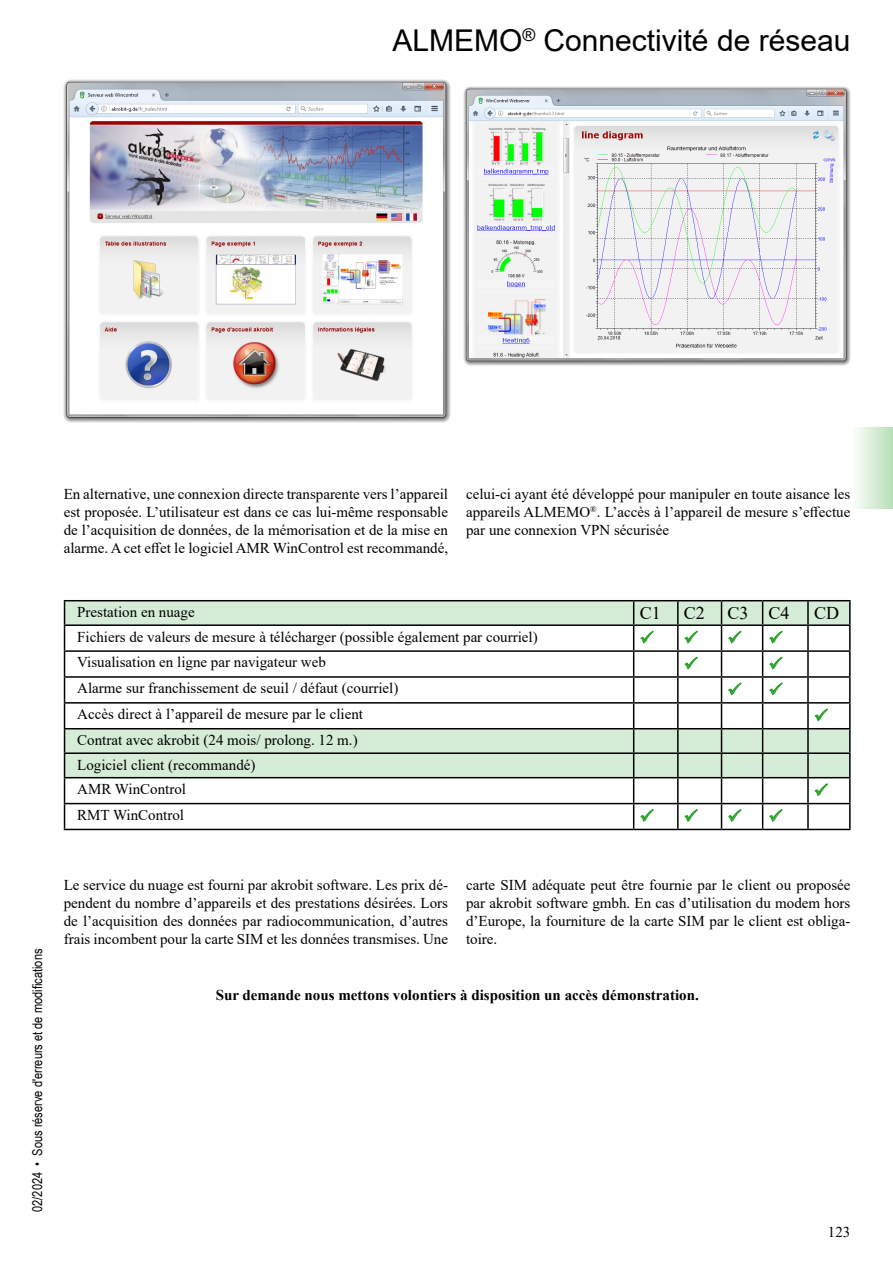
<style>
.page{position:relative;width:893px;height:1263px;background:#fff}
.page>*{position:absolute;margin:0;border:0;box-sizing:border-box;transform-origin:0 0}
.t1{font:30px "Arial";color:#000}
.t2{font:18px "Times New Roman";color:#000}
.t3{font:15px/18px "Times New Roman";color:#000;text-align:justify}
.t4{font:700 15px "Times New Roman";color:#000}
.t5{font:13.5px "Arial Narrow";color:#000}
</style>
<div class="page">
<div style="left:850px;top:428px;width:43px;height:81px;background:linear-gradient(to right,#fff,#b8dfb8)"></div>
<div style="left:64px;top:600px;width:786px;height:25px;background:#d5ecd6"></div>
<div style="left:64px;top:729px;width:786px;height:48px;background:#d5ecd6"></div>
<img style="left:64px;top:80px;width:387px;height:342px">
<img style="left:463px;top:86px;width:388px;height:279px">
<hr style="left:677px;top:626px;width:2px;height:24px;background:#000">
<hr style="left:807px;top:626px;width:2px;height:24px;background:#000">
<hr style="left:849px;top:626px;width:2px;height:24px;background:#000">
<hr style="left:64px;top:650px;width:570px;height:2px;background:#000">
<hr style="left:634px;top:650px;width:44px;height:2px;background:#000">
<hr style="left:678px;top:650px;width:43px;height:2px;background:#000">
<hr style="left:677px;top:652px;width:2px;height:24px;background:#000">
<hr style="left:721px;top:650px;width:42px;height:2px;background:#000">
<hr style="left:763px;top:650px;width:45px;height:2px;background:#000">
<hr style="left:808px;top:650px;width:43px;height:2px;background:#000">
<hr style="left:807px;top:652px;width:2px;height:24px;background:#000">
<hr style="left:849px;top:652px;width:2px;height:24px;background:#000">
<hr style="left:64px;top:676px;width:570px;height:2px;background:#000">
<hr style="left:634px;top:676px;width:44px;height:2px;background:#000">
<hr style="left:678px;top:676px;width:43px;height:2px;background:#000">
<hr style="left:677px;top:678px;width:2px;height:24px;background:#000">
<hr style="left:721px;top:676px;width:42px;height:2px;background:#000">
<hr style="left:763px;top:676px;width:45px;height:2px;background:#000">
<hr style="left:808px;top:676px;width:43px;height:2px;background:#000">
<hr style="left:807px;top:678px;width:2px;height:24px;background:#000">
<hr style="left:849px;top:678px;width:2px;height:24px;background:#000">
<hr style="left:64px;top:702px;width:570px;height:2px;background:#000">
<hr style="left:634px;top:702px;width:44px;height:2px;background:#000">
<hr style="left:678px;top:702px;width:43px;height:2px;background:#000">
<hr style="left:677px;top:704px;width:2px;height:24px;background:#000">
<hr style="left:721px;top:702px;width:42px;height:2px;background:#000">
<hr style="left:763px;top:702px;width:45px;height:2px;background:#000">
<hr style="left:808px;top:702px;width:43px;height:2px;background:#000">
<hr style="left:807px;top:704px;width:2px;height:24px;background:#000">
<hr style="left:849px;top:704px;width:2px;height:24px;background:#000">
<hr style="left:677px;top:778px;width:2px;height:25px;background:#000">
<hr style="left:807px;top:778px;width:2px;height:25px;background:#000">
<hr style="left:849px;top:778px;width:2px;height:25px;background:#000">
<hr style="left:64px;top:803px;width:570px;height:1px;background:#000">
<hr style="left:634px;top:803px;width:44px;height:1px;background:#000">
<hr style="left:678px;top:803px;width:43px;height:1px;background:#000">
<hr style="left:677px;top:804px;width:2px;height:25px;background:#000">
<hr style="left:721px;top:803px;width:42px;height:1px;background:#000">
<hr style="left:763px;top:803px;width:45px;height:1px;background:#000">
<hr style="left:808px;top:803px;width:43px;height:1px;background:#000">
<hr style="left:807px;top:804px;width:2px;height:25px;background:#000">
<hr style="left:849px;top:804px;width:2px;height:25px;background:#000">
<hr style="left:64px;top:829px;width:570px;height:1px;background:#000">
<hr style="left:634px;top:829px;width:44px;height:1px;background:#000">
<hr style="left:678px;top:829px;width:43px;height:1px;background:#000">
<hr style="left:721px;top:829px;width:42px;height:1px;background:#000">
<hr style="left:763px;top:829px;width:45px;height:1px;background:#000">
<hr style="left:808px;top:829px;width:43px;height:1px;background:#000">
<hr style="left:64px;top:600px;width:570px;height:1px;background:#000">
<hr style="left:64px;top:624px;width:570px;height:2px;background:#000">
<hr style="left:634px;top:600px;width:44px;height:1px;background:#000">
<hr style="left:634px;top:624px;width:44px;height:2px;background:#000">
<hr style="left:678px;top:600px;width:43px;height:1px;background:#000">
<hr style="left:677px;top:601px;width:2px;height:23px;background:#000">
<hr style="left:678px;top:624px;width:43px;height:2px;background:#000">
<hr style="left:721px;top:600px;width:42px;height:1px;background:#000">
<hr style="left:721px;top:624px;width:42px;height:2px;background:#000">
<hr style="left:763px;top:600px;width:45px;height:1px;background:#000">
<hr style="left:763px;top:624px;width:45px;height:2px;background:#000">
<hr style="left:808px;top:600px;width:43px;height:1px;background:#000">
<hr style="left:807px;top:601px;width:2px;height:23px;background:#000">
<hr style="left:849px;top:601px;width:2px;height:23px;background:#000">
<hr style="left:808px;top:624px;width:43px;height:2px;background:#000">
<hr style="left:64px;top:728px;width:570px;height:1px;background:#000">
<hr style="left:634px;top:728px;width:44px;height:1px;background:#000">
<hr style="left:678px;top:728px;width:43px;height:1px;background:#000">
<hr style="left:677px;top:729px;width:2px;height:23px;background:#000">
<hr style="left:721px;top:728px;width:42px;height:1px;background:#000">
<hr style="left:763px;top:728px;width:45px;height:1px;background:#000">
<hr style="left:808px;top:728px;width:43px;height:1px;background:#000">
<hr style="left:807px;top:729px;width:2px;height:23px;background:#000">
<hr style="left:849px;top:729px;width:2px;height:23px;background:#000">
<hr style="left:64px;top:752px;width:570px;height:2px;background:#000">
<svg style="left:64px;top:601px;width:1px;height:228px"></svg>
<hr style="left:64px;top:777px;width:570px;height:1px;background:#000">
<hr style="left:634px;top:752px;width:44px;height:2px;background:#000">
<svg style="left:633px;top:601px;width:1px;height:228px"></svg>
<hr style="left:634px;top:777px;width:44px;height:1px;background:#000">
<hr style="left:678px;top:752px;width:43px;height:2px;background:#000">
<hr style="left:677px;top:754px;width:2px;height:23px;background:#000">
<hr style="left:678px;top:777px;width:43px;height:1px;background:#000">
<hr style="left:721px;top:752px;width:42px;height:2px;background:#000">
<svg style="left:721px;top:601px;width:1px;height:228px"></svg>
<hr style="left:721px;top:777px;width:42px;height:1px;background:#000">
<hr style="left:763px;top:752px;width:45px;height:2px;background:#000">
<hr style="left:763px;top:777px;width:45px;height:1px;background:#000">
<hr style="left:808px;top:752px;width:43px;height:2px;background:#000">
<hr style="left:807px;top:754px;width:2px;height:23px;background:#000">
<hr style="left:849px;top:754px;width:2px;height:23px;background:#000">
<hr style="left:808px;top:777px;width:43px;height:1px;background:#000">
<svg style="left:677px;top:631px;width:2px;height:12px"></svg>
<svg style="left:677px;top:809px;width:2px;height:12px"></svg>
<svg style="left:729px;top:601px;width:53px;height:228px"></svg>
<h1 class="t1" style="left:392px;top:19px;width:460px">ALMEMO<sup>®</sup> Connectivité de réseau</h1>
<p class="t3" style="left:64px;top:485px;width:386px">En alternative, une connexion directe transparente vers l’appareil est proposée. L’utilisateur est dans ce cas lui-même responsable de l’acquisition de données, de la mémorisation et de la mise en alarme. A cet effet le logiciel AMR WinControl est recommandé,</p>
<p class="t3" style="left:466px;top:485px;width:386px">celui-ci ayant été développé pour manipuler en toute aisance les appareils ALMEMO<sup>®</sup>. L’accès à l’appareil de mesure s’effectue par une connexion VPN sécurisée</p>
<p class="t3" style="left:77px;top:603px;width:119px">Prestation en nuage</p>
<p class="t2" style="left:640px;top:600px;width:23px">C1</p>
<p class="t2" style="left:684px;top:600px;width:23px">C2</p>
<p class="t2" style="left:727px;top:600px;width:64px">C3 C4</p>
<p class="t2" style="left:814px;top:600px;width:27px">CD</p>
<p class="t3" style="left:77px;top:627px;width:462px">Fichiers de valeurs de mesure à télécharger (possible également par courriel)</p>
<p class="t3" style="left:77px;top:653px;width:250px">Visualisation en ligne par navigateur web</p>
<p class="t3" style="left:77px;top:679px;width:323px">Alarme sur franchissement de seuil / défaut (courriel)</p>
<p class="t3" style="left:77px;top:705px;width:287px">Accès direct à l’appareil de mesure par le client</p>
<p class="t3" style="left:77px;top:727px;width:282px;line-height:24.5px;text-align:left">Contrat avec akrobit (24 mois/ prolong. 12 m.)<br>Logiciel client (recommandé)<br>AMR WinControl</p>
<p class="t3" style="left:77px;top:805px;width:108px">RMT WinControl</p>
<p class="t5" style="left:28px;top:1212px;width:265px;rotate:-90deg">02/2024 • Sous réserve d'erreurs et de modifications</p>
<p class="t3" style="left:64px;top:876px;width:386px">Le service du nuage est fourni par akrobit software. Les prix dé&shy;pendent du nombre d’appareils et des prestations désirées. Lors de l’acquisition des données par radiocommunication, d’autres frais incombent pour la carte SIM et les données transmises. Une</p>
<p class="t3" style="left:466px;top:876px;width:386px">carte SIM adéquate peut être fournie par le client ou proposée par akrobit software gmbh. En cas d’utilisation du modem hors d’Europe, la fourniture de la carte SIM par le client est obliga&shy;toire.</p>
<p class="t4" style="left:216px;top:984px;width:485px">Sur demande nous mettons volontiers à disposition un accès démonstration.</p>
<p class="t3" style="left:828px;top:1222px;width:24px">123</p>
</div>
